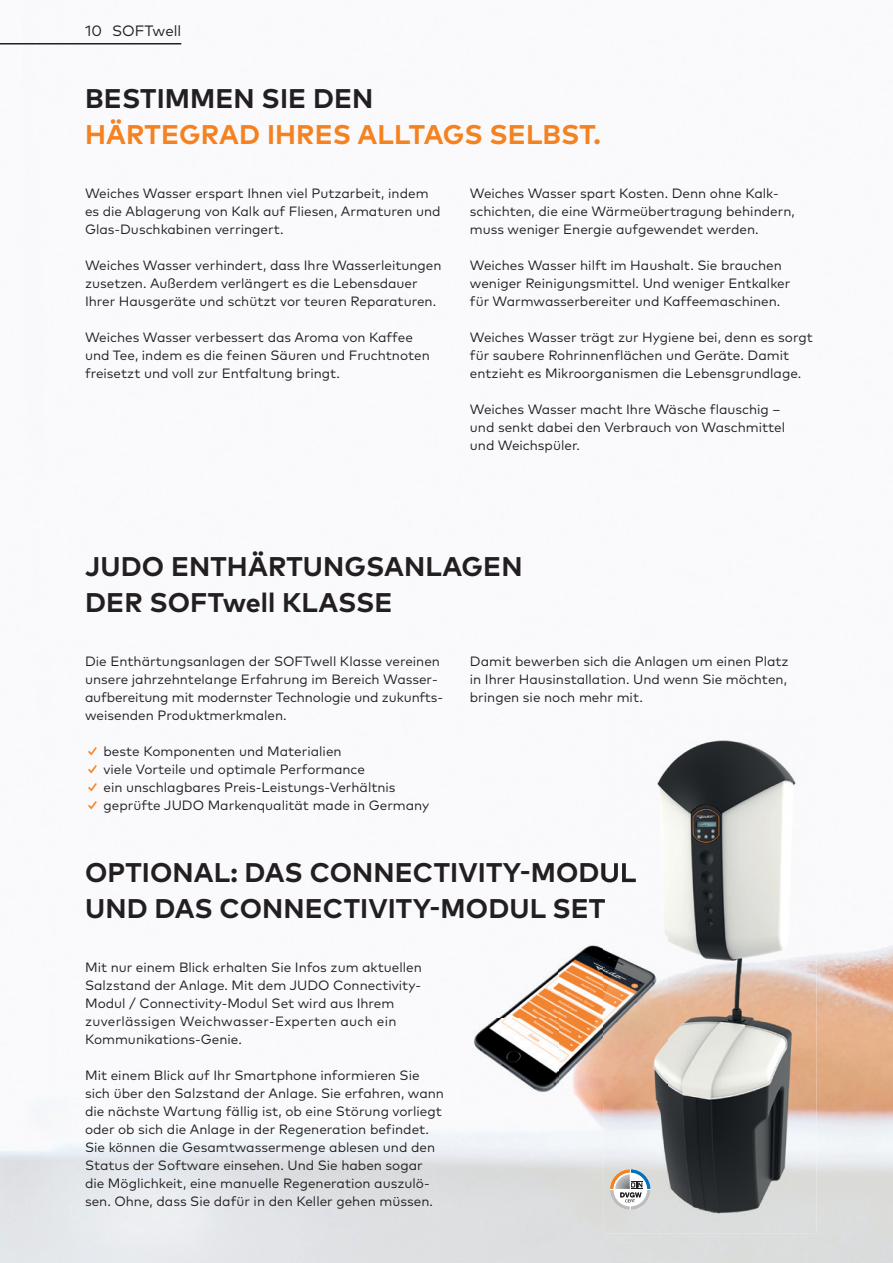
<style>
.page{position:relative;width:893px;height:1263px;background:#fff}
.page>*{position:absolute;margin:0;border:0;box-sizing:border-box;transform-origin:0 0}
.t1{font:700 27px/36px "Mark Pro";letter-spacing:.005em;color:#231f20}
.t2{font:700 27px "Mark Pro";letter-spacing:.005em;color:#f58220}
.t3{font:15px "Mark Pro";color:#231f20}
.t4{font:13.5px/18px "Mark Pro";color:#231f20}
.s1{font-weight:700;font-stretch:condensed;color:#f58220}
</style>
<div class="page">
<img style="left:0;top:43px;width:893px;height:1220px">
<hr style="left:0;top:43px;width:181px;height:2px;background:#231f20">
<img style="left:468px;top:935px;width:188px;height:167px">
<img style="left:604px;top:714px;width:212px;height:260px">
<img style="left:656px;top:974px;width:160px;height:259px">
<img style="left:604px;top:1102px;width:53px;height:131px">
<img style="left:604px;top:863px;width:32px;height:19px">
<svg style="left:604px;top:899px;width:1px;height:19px"></svg>
<svg style="left:610px;top:1169px;width:40px;height:40px"></svg>
<p class="t3" style="left:85px;top:19px;width:98px">10 SOFTwell</p>
<h1 class="t1" style="left:85px;top:78px;width:290px">BESTIMMEN SIE DEN</h1>
<h1 class="t2" style="left:85px;top:114px;width:517px">HÄRTEGRAD IHRES ALLTAGS SELBST.</h1>
<p class="t4" style="left:85px;top:183px;width:357px">Weiches Wasser erspart Ihnen viel Putzarbeit, indem es die Ablagerung von Kalk auf Fliesen, Armaturen und<br>Glas-Duschkabinen verringert.</p>
<p class="t4" style="left:85px;top:255px;width:358px">Weiches Wasser verhindert, dass Ihre Wasserleitungen zusetzen. Außerdem verlängert es die Lebensdauer<br>Ihrer Hausgeräte und schützt vor teuren Reparaturen.</p>
<p class="t4" style="left:85px;top:327px;width:346px">Weiches Wasser verbessert das Aroma von Kaffee und Tee, indem es die feinen Säuren und Fruchtnoten freisetzt und voll zur Entfaltung bringt.</p>
<p class="t4" style="left:470px;top:183px;width:326px">Weiches Wasser spart Kosten. Denn ohne Kalk&shy;schichten, die eine Wärmeübertragung behindern, muss weniger Energie aufgewendet werden.</p>
<p class="t4" style="left:470px;top:255px;width:322px">Weiches Wasser hilft im Haushalt. Sie brauchen weniger Reinigungsmittel. Und weniger Entkalker für Warmwasserbereiter und Kaffeemaschinen.</p>
<p class="t4" style="left:470px;top:327px;width:344px">Weiches Wasser trägt zur Hygiene bei, denn es sorgt für saubere Rohrinnenflächen und Geräte. Damit entzieht es Mikroorganismen die Lebensgrundlage.</p>
<p class="t4" style="left:470px;top:399px;width:317px">Weiches Wasser macht Ihre Wäsche flauschig – und senkt dabei den Verbrauch von Waschmittel und Weichspüler.</p>
<h1 class="t1" style="left:85px;top:546px;width:439px">JUDO ENTHÄRTUNGSANLAGEN<br>DER SOFTwell KLASSE</h1>
<p class="t4" style="left:85px;top:651px;width:360px">Die Enthärtungsanlagen der SOFTwell Klasse vereinen unsere jahrzehntelange Erfahrung im Bereich Wasser&shy;aufbereitung mit modernster Technologie und zukunfts&shy;weisenden Produktmerkmalen.</p>
<p class="t4" style="left:85px;top:741px;width:258px"><span class="s1">✓</span> beste Komponenten und Materialien</p>
<p class="t4" style="left:85px;top:759px;width:281px"><span class="s1">✓</span> viele Vorteile und optimale Performance</p>
<p class="t4" style="left:85px;top:777px;width:312px"><span class="s1">✓</span> ein unschlagbares Preis-Leistungs-Verhältnis</p>
<p class="t4" style="left:85px;top:795px;width:346px"><span class="s1">✓</span> geprüfte JUDO Markenqualität made in Germany</p>
<p class="t4" style="left:470px;top:651px;width:320px">Damit bewerben sich die Anlagen um einen Platz in Ihrer Hausinstallation. Und wenn Sie möchten, bringen sie noch mehr mit.</p>
<h1 class="t1" style="left:85px;top:852px;width:553px">OPTIONAL: DAS CONNECTIVITY-MODUL<br>UND DAS CONNECTIVITY-MODUL SET</h1>
<p class="t4" style="left:85px;top:957px;width:338px">Mit nur einem Blick erhalten Sie Infos zum aktuellen Salzstand der Anlage. Mit dem JUDO Connectivity-Modul / Connectivity-Modul Set wird aus Ihrem zuverlässigen Weichwasser-Experten auch ein Kommunikations- Genie.</p>
<p class="t4" style="left:85px;top:1065px;width:360px">Mit einem Blick auf Ihr Smartphone informieren Sie sich über den Salzstand der Anlage. Sie erfahren, wann die nächste Wartung fällig ist, ob eine Störung vorliegt oder ob sich die Anlage in der Regeneration befindet.<br>Sie können die Gesamtwassermenge ablesen und den Status der Software einsehen. Und Sie haben sogar die Möglichkeit, eine manuelle Regeneration auszulö&shy;sen. Ohne, dass Sie dafür in den Keller gehen müssen.</p>
</div>
